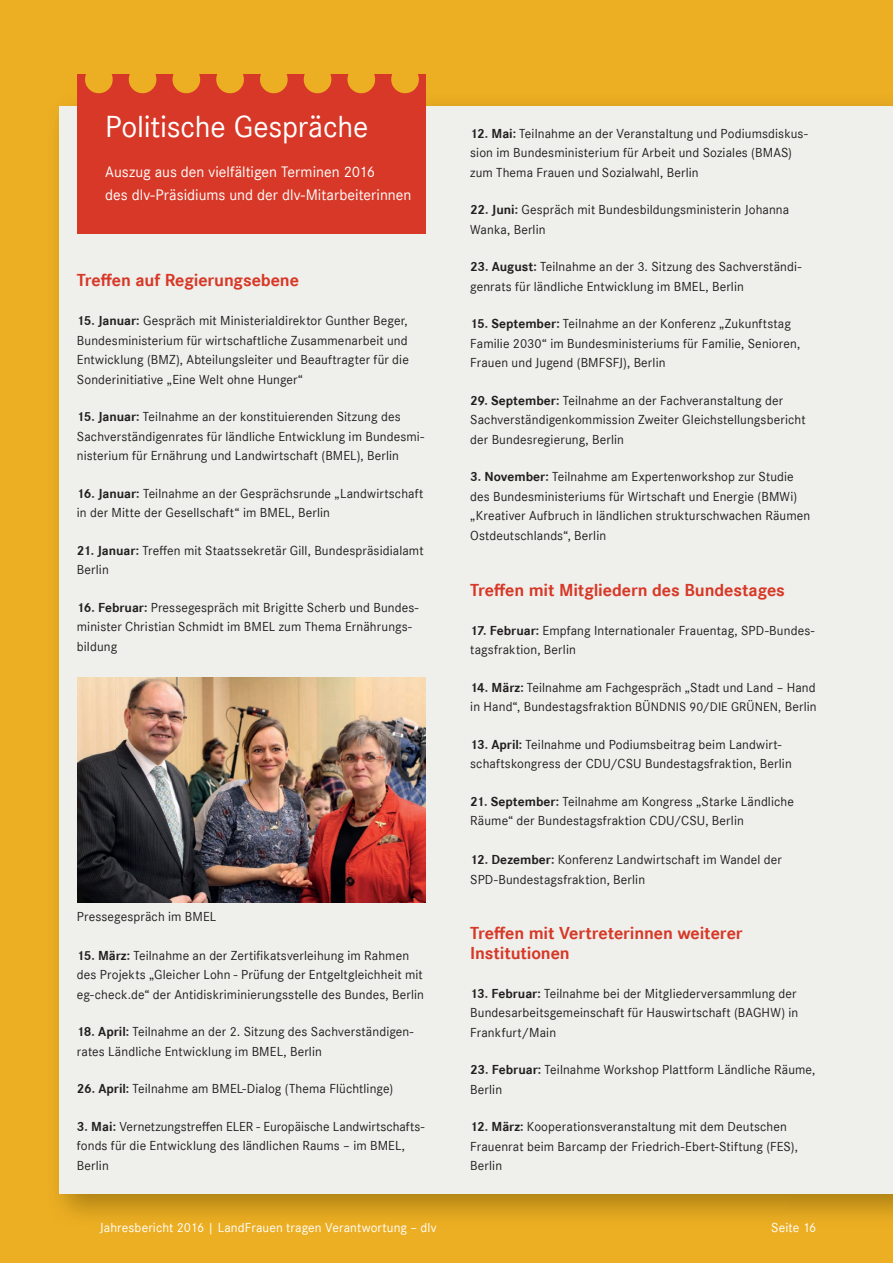
<style>
.page{position:relative;width:893px;height:1263px;background:#ecae22}
.page>*{position:absolute;margin:0;border:0;box-sizing:border-box;transform-origin:0 0}
.t1{font:31.5px "Corporate S";letter-spacing:-.005em;color:#fff}
.t2{font:700 18px/19.5px "Corporate S";letter-spacing:-.005em;color:#d73827}
.t3{font:15.75px/22.5px "Corporate S";color:#fff}
.t4{font:13.5px/19.5px "Corporate S";letter-spacing:.01em;color:#231f20}
.t5{font:13.5px "Corporate S";letter-spacing:.01em;color:#fff}
.s1{font-weight:700}
.s2{font-size:12.9px}
</style>
<div class="page">
<img style="left:58px;top:105px;width:835px;height:1111px">
<div style="left:60px;top:106px;width:833px;height:1087px;background:#eff0ec"></div>
<div style="left:77px;top:53px;width:349px;height:181px;background:#d73827"></div>
<svg style="left:85px;top:74px;width:334px;height:19px"></svg>
<img style="left:78px;top:677px;width:348px;height:225px">
<div style="left:35px;top:31px;width:411px;height:43px;background:#ecae22"></div>
<h1 class="t1" style="left:105px;top:108px;width:265px">Politische Gespräche</h1>
<p class="t3" style="left:105px;top:161px;width:308px">Auszug aus den vielfältigen Terminen 2016<br>des dlv-Präsidiums und der dlv-Mitarbeiterinnen</p>
<h2 class="t2" style="left:77px;top:271px;width:224px">Treffen auf Regierungsebene</h2>
<p class="t4" style="left:77px;top:311px;width:333px;text-align:justify"><span class="s1">15. Januar:</span> Gespräch mit Ministerialdirektor Gunther Beger, Bundesministerium für wirtschaftliche Zusammenarbeit und Entwicklung (BMZ), Abteilungsleiter und Beauftragter für die Sonderinitiative „Eine Welt ohne Hunger“</p>
<p class="t4" style="left:77px;top:407px;width:349px"><span class="s1">15. Januar:</span> Teilnahme an der konstituierenden Sitzung des<br>Sachverständigenrates für ländliche Entwicklung im Bundesmi&shy;nisterium für Ernährung und Landwirtschaft (BMEL), Berlin</p>
<p class="t4" style="left:77px;top:484px;width:348px"><span class="s1">16. Januar:</span> Teilnahme an der Gesprächsrunde „Landwirtschaft in der Mitte der Gesellschaft“ im BMEL, Berlin</p>
<p class="t4" style="left:77px;top:541px;width:348px"><span class="s1">21. Januar:</span> Treffen mit Staatssekretär Gill, Bundespräsidialamt<br>Berlin</p>
<p class="t4" style="left:77px;top:598px;width:343px"><span class="s1">16. Februar:</span> Pressegespräch mit Brigitte Scherb und Bundes&shy;minister Christian Schmidt im BMEL zum Thema Ernährungs&shy;bildung</p>
<p class="t4" style="left:77px;top:907px;width:141px">Pressegespräch im BMEL</p>
<p class="t4" style="left:77px;top:946px;width:349px"><span class="s1">15. März:</span> Teilnahme an der Zertifikatsverleihung im Rahmen des Projekts „Gleicher Lohn - Prüfung der Entgeltgleichheit mit eg-check.de“ der Antidiskriminierungsstelle des Bundes, Berlin</p>
<p class="t4" style="left:77px;top:1022px;width:338px"><span class="s1">18. April:</span> Teilnahme an der 2. Sitzung des Sachverständigen&shy;rates Ländliche Entwicklung im BMEL, Berlin</p>
<p class="t4" style="left:77px;top:1079px;width:318px"><span class="s1">26. April:</span> Teilnahme am BMEL-Dialog (Thema Flüchtlinge)</p>
<p class="t4" style="left:77px;top:1117px;width:349px"><span class="s1">3. Mai:</span> Vernetzungstreffen ELER - Europäische Landwirtschafts&shy;fonds für die Entwicklung des ländlichen Raums – im BMEL,<br>Berlin</p>
<p class="t4" style="left:470px;top:124px;width:339px"><span class="s1">12. Mai:</span> Teilnahme an der Veranstaltung und Podiumsdiskus&shy;sion im Bundesministerium für Arbeit und Soziales (BMAS) zum Thema Frauen und Sozialwahl, Berlin</p>
<p class="t4" style="left:470px;top:200px;width:321px"><span class="s1">22. Juni:</span> Gespräch mit Bundesbildungsministerin Johanna<br>Wanka, Berlin</p>
<p class="t4" style="left:470px;top:257px;width:333px"><span class="s1">23. August:</span> Teilnahme an der 3. Sitzung des Sachverständi&shy;genrats für ländliche Entwicklung im BMEL, Berlin</p>
<p class="t4" style="left:470px;top:314px;width:332px"><span class="s1">15. September:</span> Teilnahme an der Konferenz „Zukunftstag<br>Familie 2030“ im Bundesministeriums für Familie, Senioren,<br>Frauen und Jugend (BMFSFJ), Berlin</p>
<p class="t4" style="left:470px;top:391px;width:337px"><span class="s1">29. September:</span> Teilnahme an der Fachveranstaltung der<br>Sachverständigenkommission Zweiter Gleichstellungsbericht der Bundesregierung, Berlin</p>
<p class="t4" style="left:470px;top:467px;width:342px"><span class="s1">3. November:</span> Teilnahme am Expertenworkshop zur Studie des Bundesministeriums für Wirtschaft und Energie (BMWi) „Kreativer Aufbruch in ländlichen strukturschwachen Räumen Ostdeutschlands“, Berlin</p>
<h2 class="t2" style="left:470px;top:580px;width:316px">Treffen mit Mitgliedern des Bundestages</h2>
<p class="t4" style="left:470px;top:620px;width:346px"><span class="s1">17. Februar:</span> Empfang Internationaler Frauentag, SPD-Bundes&shy;tagsfraktion, Berlin</p>
<p class="t4" style="left:470px;top:677px;width:348px"><span class="s1">14. März:</span> Teilnahme am Fachgespräch „Stadt und Land – Hand in Hand“, Bundestagsfraktion <span class="s2">BÜNDNIS 90/DIE GRÜNEN,</span> Berlin</p>
<p class="t4" style="left:470px;top:734px;width:323px"><span class="s1">13. April:</span> Teilnahme und Podiumsbeitrag beim Landwirt&shy;schaftskongress der CDU/CSU Bundestagsfraktion, Berlin</p>
<p class="t4" style="left:470px;top:791px;width:325px"><span class="s1">21. September:</span> Teilnahme am Kongress „Starke Ländliche<br>Räume“ der Bundestagsfraktion CDU/CSU, Berlin</p>
<p class="t4" style="left:470px;top:850px;width:313px"><span class="s1">12. Dezember:</span> Konferenz Landwirtschaft im Wandel der<br>SPD-Bundestagsfraktion, Berlin</p>
<h2 class="t2" style="left:470px;top:924px;width:274px">Treffen mit Vertreterinnen weiterer<br>Institutionen</h2>
<p class="t4" style="left:470px;top:983px;width:330px"><span class="s1">13. Februar:</span> Teilnahme bei der Mitgliederversammlung der<br>Bundesarbeitsgemeinschaft für Hauswirtschaft (BAGHW) in<br>Frankfurt/Main</p>
<p class="t4" style="left:470px;top:1060px;width:347px"><span class="s1">23. Februar:</span> Teilnahme Workshop Plattform Ländliche Räume,<br>Berlin</p>
<p class="t4" style="left:470px;top:1117px;width:329px"><span class="s1">12. März:</span> Kooperationsveranstaltung mit dem Deutschen<br>Frauenrat beim Barcamp der Friedrich-Ebert-Stiftung (FES),<br>Berlin</p>
<p class="t5" style="left:100px;top:1219px;width:338px">Jahresbericht 2016 | LandFrauen tragen Verantwortung – dlv</p>
<p class="t5" style="left:771px;top:1219px;width:47px">Seite 16</p>
</div>
